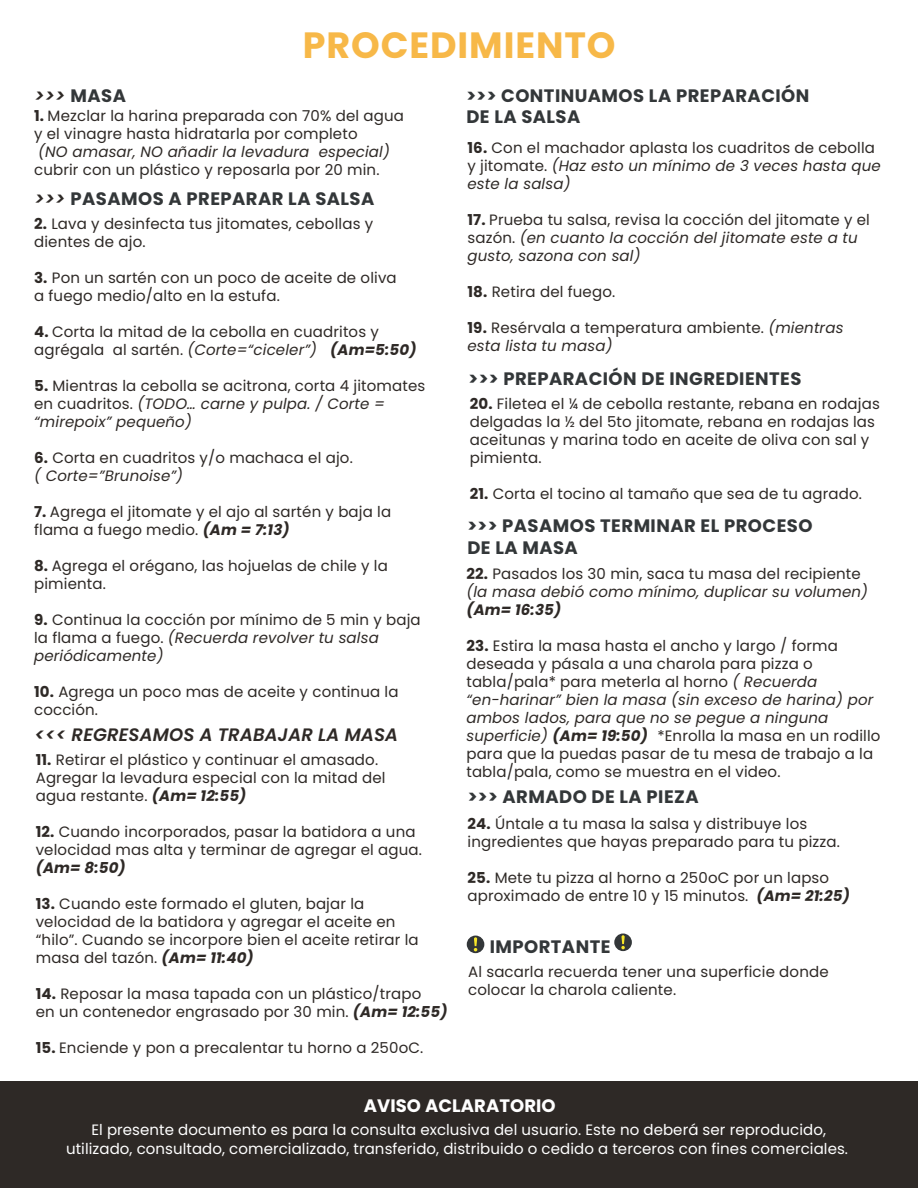
<style>
.page{position:relative;width:918px;height:1188px;background:#fff}
.page>*{position:absolute;margin:0;border:0;box-sizing:border-box;transform-origin:0 0}
.t1{font:700 36.45px "Poppins";letter-spacing:.025em;color:#f7b848}
.t2{font:700 18px/21.6px "Poppins";letter-spacing:.025em;color:#333739}
.t3{font:italic 600 18px "Poppins";letter-spacing:.01em;color:#2e2926}
.t4{font:700 18px "Poppins";letter-spacing:.005em;color:#fff}
.t5{font:15px/18px "Poppins";letter-spacing:.01em;color:#2e2926}
.t6{font:italic 15px/18px "Poppins";letter-spacing:.01em;color:#2e2926}
.t7{font:15px/19.5px "Poppins";letter-spacing:.005em;color:#fff;text-align:center}
.t8{font:italic 700 15px "Poppins";letter-spacing:.01em;color:#2e2926}
.s1{font-weight:600;font-style:italic;color:#2e2926}
.s2{font-weight:700}
.s3{font-style:italic}
.s4{font-weight:700;font-style:italic}
.s5{font-weight:700;font-style:normal}
.s6{font-style:normal}
</style>
<div class="page">
<div style="left:0;top:1081px;width:918px;height:107px;background:#2e2926"></div>
<svg style="left:467px;top:936px;width:17px;height:17px"></svg>
<svg style="left:614px;top:934px;width:18px;height:17px"></svg>
<h1 class="t1" style="left:303px;top:25px;width:314px">PROCEDIMIENTO</h1>
<p class="t2" style="left:34px;top:85px;width:93px"><span class="s1">&gt;&gt;&gt;</span> MASA</p>
<p class="t5" style="left:34px;top:107px;width:371px"><span class="s2">1.</span> Mezclar la harina preparada con 70% del agua y el vinagre hasta hidratarla por completo</p>
<p class="t6" style="left:38px;top:143px;width:353px">(NO amasar, NO añadir la levadura especial)</p>
<p class="t5" style="left:34px;top:161px;width:347px">cubrir con un plástico y reposarla por 20 min.</p>
<p class="t5" style="left:34px;top:215px;width:341px"><span class="s2">2.</span> Lava y desinfecta tus jitomates, cebollas y dientes de ajo.</p>
<p class="t5" style="left:34px;top:269px;width:364px"><span class="s2">3.</span> Pon un sartén con un poco de aceite de oliva a fuego medio/alto en la estufa.</p>
<p class="t5" style="left:34px;top:323px;width:384px"><span class="s2">4.</span> Corta la mitad de la cebolla en cuadritos y agrégala al sartén. <span class="s3">(Corte=“ciceler”)</span> <span class="s4">(Am=5:50)</span></p>
<p class="t5" style="left:34px;top:377px;width:393px"><span class="s2">5.</span> Mientras la cebolla se acitrona, corta 4 jitomates en cuadritos. <span class="s3">(TODO… carne y pulpa. / Corte = “mirepoix” pequeño)</span></p>
<p class="t5" style="left:34px;top:449px;width:320px"><span class="s2">6.</span> Corta en cuadritos y/o machaca el ajo. <span class="s3">( Corte=”Brunoise”)</span></p>
<p class="t5" style="left:34px;top:503px;width:359px"><span class="s2">7.</span> Agrega el jitomate y el ajo al sartén y baja la flama a fuego medio. <span class="s4">(Am = 7:13)</span></p>
<p class="t5" style="left:34px;top:557px;width:355px"><span class="s2">8.</span> Agrega el orégano, las hojuelas de chile y la pimienta.</p>
<p class="t5" style="left:34px;top:611px;width:388px"><span class="s2">9.</span> Continua la cocción por mínimo de 5 min y baja la flama a fuego. <span class="s3">(Recuerda revolver tu salsa periódicamente)</span></p>
<p class="t5" style="left:34px;top:683px;width:366px"><span class="s2">10.</span> Agrega un poco mas de aceite y continua la cocción.</p>
<p class="t3" style="left:35px;top:724px;width:365px">&lt;&lt;&lt; REGRESAMOS A TRABAJAR LA MASA</p>
<p class="t5" style="left:36px;top:751px;width:351px"><span class="s2">11.</span> Retirar el plástico y continuar el amasado.<br>Agregar la levadura especial con la mitad del agua restante. <span class="s4">(Am= 12:55)</span></p>
<p class="t5" style="left:36px;top:823px;width:388px"><span class="s2">12.</span> Cuando incorporados, pasar la batidora a una velocidad mas alta y terminar de agregar el agua.</p>
<p class="t8" style="left:36px;top:859px;width:92px">(Am= 8:50)</p>
<p class="t5" style="left:36px;top:895px;width:384px"><span class="s2">13.</span> Cuando este formado el gluten, bajar la velocidad de la batidora y agregar el aceite en “hilo”. Cuando se incorpore bien el aceite retirar la masa del tazón. <span class="s4">(Am= 11:40)</span></p>
<p class="t5" style="left:36px;top:985px;width:413px"><span class="s2">14.</span> Reposar la masa tapada con un plástico/trapo<br>en un contenedor engrasado por 30 min. <span class="s4">(Am= 12:55)</span></p>
<p class="t5" style="left:36px;top:1039px;width:389px"><span class="s2">15.</span> Enciende y pon a precalentar tu horno a 250oC.</p>
<p class="t2" style="left:34px;top:188px;width:342px"><span class="s1">&gt;&gt;&gt;</span> PASAMOS A PREPARAR LA SALSA</p>
<p class="t2" style="left:466px;top:85px;width:345px">&gt;&gt;&gt; CONTINUAMOS LA PREPARACIÓN<br>DE LA SALSA</p>
<p class="t5" style="left:468px;top:138px;width:415px"><span class="s2">16.</span> Con el machador aplasta los cuadritos de cebolla y jitomate. <span class="s3">(Haz esto un mínimo de 3 veces hasta que este la salsa)</span></p>
<p class="t6" style="left:468px;top:210px;width:404px"><span class="s5">17.</span> <span class="s6">Prueba tu salsa, revisa la cocción del jitomate y el sazón.</span> (en cuanto la cocción del jitomate este a tu gusto, sazona con sal)</p>
<p class="t5" style="left:468px;top:282px;width:149px"><span class="s2">18.</span> Retira del fuego.</p>
<p class="t5" style="left:468px;top:318px;width:377px"><span class="s2">19.</span> Resérvala a temperatura ambiente. <span class="s3">(mientras esta lista tu masa)</span></p>
<p class="t2" style="left:469px;top:368px;width:335px">&gt;&gt;&gt; PREPARACIÓN DE INGREDIENTES</p>
<p class="t5" style="left:470px;top:395px;width:412px"><span class="s2">20.</span> Filetea el ¼ de cebolla restante, rebana en rodajas delgadas la ½ del 5to jitomate, rebana en rodajas las aceitunas y marina todo en aceite de oliva con sal y pimienta.</p>
<p class="t5" style="left:470px;top:485px;width:394px"><span class="s2">21.</span> Corta el tocino al tamaño que sea de tu agrado.</p>
<p class="t2" style="left:467px;top:515px;width:347px">&gt;&gt;&gt; PASAMOS TERMINAR EL PROCESO<br>DE LA MASA</p>
<p class="t6" style="left:466px;top:565px;width:403px"><span class="s5">22.</span> <span class="s6">Pasados los 30 min, saca tu masa del recipiente </span>(la masa debió como mínimo, duplicar su volumen)</p>
<p class="t8" style="left:466px;top:601px;width:96px">(Am= 16:35)</p>
<p class="t5" style="left:466px;top:637px;width:416px"><span class="s2">23.</span> Estira la masa hasta el ancho y largo / forma deseada y pásala a una charola para pizza o tabla/pala* para meterla al horno <span class="s3">( Recuerda “en-harinar” bien la masa (sin exceso de harina) por ambos lados, para que no se pegue a ninguna superficie)</span> <span class="s4">(Am= 19:50)</span> *Enrolla la masa en un rodillo para que la puedas pasar de tu mesa de trabajo a la tabla/pala, como se muestra en el video.</p>
<p class="t5" style="left:468px;top:815px;width:374px"><span class="s2">24.</span> Úntale a tu masa la salsa y distribuye los ingredientes que hayas preparado para tu pizza.</p>
<p class="t5" style="left:468px;top:869px;width:384px"><span class="s2">25.</span> Mete tu pizza al horno a 250oC por un lapso aproximado de entre 10 y 15 minutos. <span class="s4">(Am= 21:25)</span></p>
<p class="t2" style="left:468px;top:786px;width:232px">&gt;&gt;&gt; ARMADO DE LA PIEZA</p>
<p class="t2" style="left:490px;top:936px;width:122px">IMPORTANTE</p>
<p class="t5" style="left:468px;top:963px;width:362px">Al sacarla recuerda tener una superficie donde colocar la charola caliente.</p>
<p class="t4" style="left:364px;top:1095px;width:194px">AVISO ACLARATORIO</p>
<p class="t7" style="left:66px;top:1120px;width:784px">El presente documento es para la consulta exclusiva del usuario. Este no deberá ser reproducido, utilizado, consultado, comercializado, transferido, distribuido o cedido a terceros con fines comerciales.</p>
</div>
